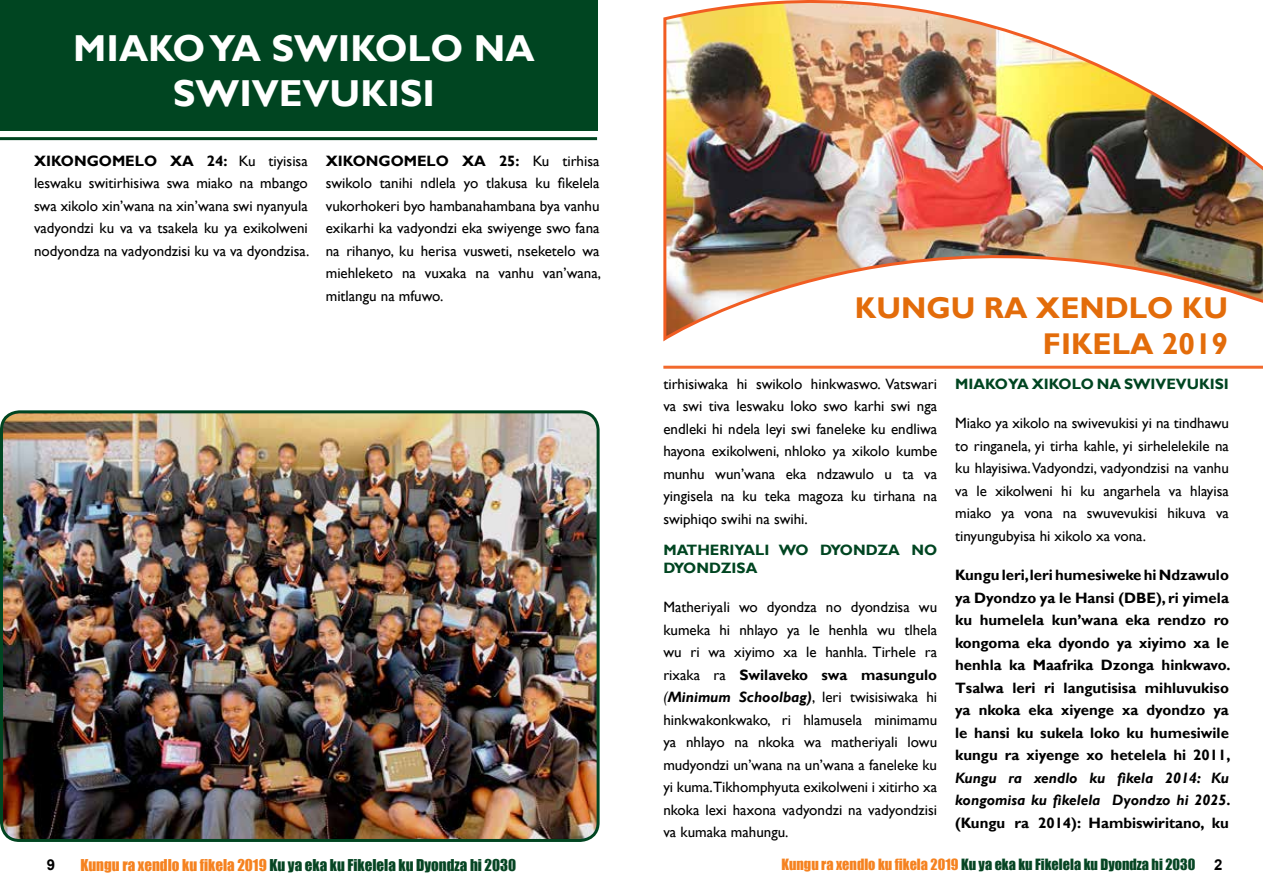
<style>
.page{position:relative;width:1263px;height:893px;background:#fff}
.page>*{position:absolute;margin:0;border:0;box-sizing:border-box;transform-origin:0 0}
.t1{font:700 37.5px "Gill Sans";color:#fff}
.t2{font:700 30px/36px "Gill Sans";color:#e36c0a}
.t3{font:15px/22.5px "Gill Sans";color:#000;text-align:justify}
.t4{font:700 15px/22.5px "Gill Sans";color:#000;text-align:justify}
.t5{font:italic 700 15px/22.5px "Gill Sans";color:#000;text-align:justify}
.t6{font:15px "Impact";color:#064523}
.t7{font:700 15px "Gill Sans";color:#004521}
.t8{font:700 15px "Arial";color:#000}
.t9{font:14.25px "Impact";color:#064523}
.s1{font-weight:700}
.s2{font-style:italic}
.s3{font-weight:700;font-style:italic}
.s4{font-style:normal}
.s5{color:#f58220}
</style>
<div class="page">
<img style="left:663px;top:0;width:600px;height:342px">
<img style="left:4px;top:414px;width:592px;height:426px">
<div style="left:0;top:410px;width:600px;height:432px;border:3px solid #004521;border-radius:18px"></div>
<div style="left:0;top:0;width:597px;height:130px;background:#004521"></div>
<hr style="left:0;top:137px;width:597px;height:3px;background:#004521">
<hr style="left:663px;top:366px;width:600px;height:3px;background:#f2692c">
<h1 class="t1" style="left:73px;top:25px;width:27px">MIAKO</h1>
<h1 class="t1" style="left:209px;top:25px;width:91px">YA SWIKOLO</h1>
<h1 class="t1" style="left:474px;top:25px;width:30px">NA</h1>
<h1 class="t1" style="left:173px;top:70px;width:25px">SWIVEVUKISI</h1>
<p class="t3" style="left:34px;top:150px;width:277px"><span class="s1">XIKONGOMELO XA 24:</span> Ku tiyisisa leswaku switirhisiwa swa miako na mbango swa xikolo xin’wana na xin’wana swi nyanyula vadyondzi ku va va tsakela ku ya exikolweni nodyondza na vadyondzisi ku va va dyondzisa.</p>
<p class="t3" style="left:326px;top:150px;width:277px"><span class="s1">XIKONGOMELO XA 25:</span> Ku tirhisa swikolo tanihi ndlela yo tlakusa ku fikelela vukorhokeri byo hambanahambana bya vanhu exikarhi ka vadyondzi eka swiyenge swo fana na rihanyo, ku herisa vusweti, nseketelo wa miehleketo na vuxaka na vanhu van’wana, mitlangu na mfuwo.</p>
<h2 class="t2" style="left:1043px;top:290px;width:187px;text-indent:-188px">Kungu ra xendlo ku fikela</h2>
<h2 class="t2" style="left:1162px;top:326px;width:68px">2019</h2>
<p class="t3" style="left:663px;top:373px;width:275px">tirhisiwaka hi swikolo hinkwaswo. Vatswari va swi tiva leswaku loko swo karhi swi nga endleki hi ndela leyi swi faneleke ku endliwa hayona exikolweni, nhloko ya xikolo kumbe munhu wun’wana eka ndzawulo u ta va yingisela na ku teka magoza ku tirhana na swiphiqo swihi na swihi.</p>
<p class="t7" style="left:663px;top:540px;width:44px">MATHERIYALI</p>
<p class="t7" style="left:779px;top:540px;width:16px">WO</p>
<p class="t7" style="left:820px;top:540px;width:13px">DYONDZA</p>
<p class="t7" style="left:911px;top:540px;width:13px">NO</p>
<p class="t7" style="left:663px;top:558px;width:12px">DYONDZISA</p>
<p class="t3" style="left:663px;top:596px;width:275px">Matheriyali wo dyondza no dyondzisa wu kumeka hi nhlayo ya le henhla wu tlhela wu ri wa xiyimo xa le hanhla. Tirhele ra rixaka ra <span class="s1">Swilaveko swa masungulo </span><span class="s2">(</span><span class="s3">Minimum Schoolbag)</span>, leri twisisiwaka hi hinkwakonkwako, ri hlamusela minimamu ya nhlayo na nkoka wa matheriyali lowu mudyondzi un’wana na un’wana a faneleke ku yi kuma.Tikhomphyuta exikolweni i xitirho xa nkoka lexi haxona vadyondzi na vadyondzisi va kumaka mahungu.</p>
<p class="t7" style="left:955px;top:375px;width:12px">MIAKO</p>
<p class="t7" style="left:1008px;top:375px;width:47px">YA XIKOLO</p>
<p class="t7" style="left:1097px;top:375px;width:38px">NA SWIVEVUKISI</p>
<p class="t3" style="left:955px;top:412px;width:275px">Miako ya xikolo na swivevukisi yi na tindhawu to ringanela, yi tirha kahle, yi sirhelelekile na ku hlayisiwa. Vadyondzi, vadyondzisi na vanhu va le xikolweni hi ku angarhela va hlayisa miako ya vona na swuvevukisi hikuva va tinyungubyisa hi xikolo xa vona.</p>
<p class="t4" style="left:955px;top:564px;width:277px">Kungu leri,leri humesiweke hi Ndzawulo ya Dyondzo ya le Hansi (DBE), ri yimela ku humelela kun’wana eka rendzo ro kongoma eka dyondo ya xiyimo xa le henhla ka Maafrika Dzonga hinkwavo.<br>Tsalwa leri ri langutisisa mihluvukiso ya nkoka eka xiyenge xa dyondzo ya le hansi ku sukela loko ku humesiwile kungu ra xiyenge xo hetelela hi 2011,</p>
<p class="t5" style="left:955px;top:767px;width:277px">Kungu ra xendlo ku fikela 2014: Ku kongomisa ku fikelela Dyondzo hi 2025<span class="s4">. (Kungu ra 2014): Hambiswiritano, ku</span></p>
<p class="t8" style="left:47px;top:855px;width:10px">9</p>
<p class="t6" style="left:80px;top:853px;width:437px"><span class="s5">Kungu ra xendlo ku fikela 2019</span> Ku ya eka ku Fikelela ku Dyondza hi 2030</p>
<p class="t9" style="left:781px;top:854px;width:415px"><span class="s5">Kungu ra xendlo ku fikela 2019</span> Ku ya eka ku Fikelela ku Dyondza hi 2030</p>
<p class="t8" style="left:1214px;top:855px;width:10px">2</p>
</div>
